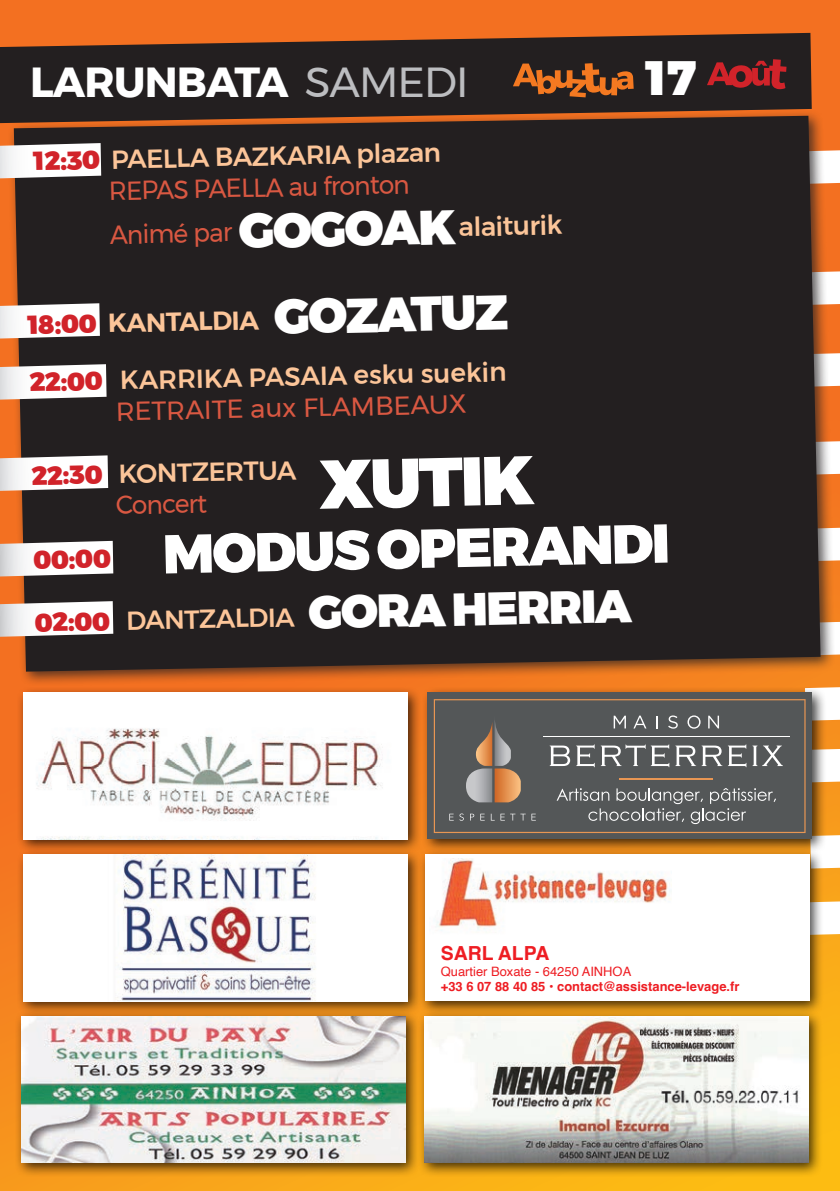
<style>
.page{position:relative;width:840px;height:1191px;background:#fff}
.page>*{position:absolute;margin:0;border:0;box-sizing:border-box;transform-origin:0 0}
.t1{font:900 68.8px "Montserrat";color:#fff}
.t2{font:900 54.6px "Montserrat";color:#fff}
.t3{font:900 48.4px "Montserrat";color:#fff}
.t4{font:900 48.2px "Montserrat";color:#fff}
.t5{font:900 46.2px "Montserrat";color:#fff}
.t6{font:700 41.8px "Montserrat";letter-spacing:-.02em;color:#fff}
.t7{font:500 26px "Montserrat";color:#fcc599}
.t8{font:26px "Montserrat";color:#d95842;scale:.95 1}
.t9{font:26px "Montserrat";color:#d95842}
.t10{font:600 26px "Montserrat";color:#fcc599}
.t11{font:900 26px "Montserrat";color:#d1232a}
.t12{font:700 19.4px "Helvetica";color:#ee1d23}
.t13{font:700 13px "Helvetica";color:#ee1d23}
.t14{font:13px "Helvetica";color:#ee1d23}
.s1{font-weight:400;color:#bcbdc0}
.s2{font-weight:900;color:#d1232a}
</style>
<div class="page">
<img style="left:0;top:0;width:839px;height:1191px">
<svg style="left:834px;top:150px;width:5px;height:34px"></svg>
<svg style="left:834px;top:528px;width:5px;height:33px"></svg>
<svg style="left:834px;top:622px;width:5px;height:33px"></svg>
<svg style="left:826px;top:687px;width:13px;height:33px"></svg>
<svg style="left:826px;top:749px;width:13px;height:33px"></svg>
<svg style="left:823px;top:835px;width:16px;height:33px"></svg>
<svg style="left:823px;top:901px;width:16px;height:34px"></svg>
<svg style="left:834px;top:441px;width:5px;height:34px"></svg>
<svg style="left:834px;top:271px;width:5px;height:34px"></svg>
<svg style="left:834px;top:353px;width:5px;height:34px"></svg>
<div style="left:7px;top:109px;width:827px;height:577px;background:#231f20;opacity:.75"></div>
<div style="left:14px;top:116px;width:806px;height:555px;background:#231f20"></div>
<svg style="left:0;top:143px;width:101px;height:35px"></svg>
<svg style="left:0;top:303px;width:100px;height:35px"></svg>
<svg style="left:0;top:364px;width:106px;height:35px"></svg>
<svg style="left:0;top:455px;width:108px;height:36px"></svg>
<svg style="left:0;top:541px;width:113px;height:35px"></svg>
<svg style="left:0;top:601px;width:113px;height:36px"></svg>
<svg style="left:0;top:33px;width:811px;height:90px;background:#402a20"></svg>
<div style="left:16px;top:848px;width:405px;height:167px;background:#010101;opacity:.75"></div>
<img style="left:23px;top:855px;width:384px;height:146px">
<div style="left:418px;top:848px;width:405px;height:167px;background:#010101;opacity:.75"></div>
<div style="left:425px;top:855px;width:383px;height:146px;background:#fff"></div>
<div style="left:14px;top:1009px;width:406px;height:168px;background:#010101;opacity:.75"></div>
<img style="left:21px;top:1016px;width:384px;height:146px">
<div style="left:16px;top:686px;width:405px;height:167px;background:#010101;opacity:.75"></div>
<div style="left:23px;top:693px;width:384px;height:146px;background:#fff"></div>
<img style="left:36px;top:728px;width:347px;height:111px">
<div style="left:420px;top:686px;width:406px;height:167px;background:#010101;opacity:.75"></div>
<img style="left:436px;top:858px;width:234px;height:73px">
<div style="left:417px;top:1009px;width:405px;height:168px;background:#010101;opacity:.75"></div>
<img style="left:424px;top:1016px;width:383px;height:146px">
<svg style="left:512px;top:63px;width:121px;height:34px;background:#7a4420"></svg>
<svg style="left:706px;top:59px;width:80px;height:30px;background:#792024"></svg>
<div style="left:427px;top:693px;width:384px;height:146px;background:#545758"></div>
<svg style="left:433px;top:699px;width:372px;height:134px"></svg>
<svg style="left:549px;top:745px;width:21px;height:21px"></svg>
<svg style="left:576px;top:744px;width:18px;height:23px"></svg>
<svg style="left:600px;top:744px;width:69px;height:23px"></svg>
<svg style="left:675px;top:745px;width:20px;height:21px"></svg>
<svg style="left:701px;top:744px;width:45px;height:23px"></svg>
<svg style="left:752px;top:745px;width:30px;height:21px"></svg>
<svg style="left:613px;top:715px;width:12px;height:13px"></svg>
<svg style="left:633px;top:715px;width:13px;height:13px"></svg>
<svg style="left:656px;top:715px;width:1px;height:13px"></svg>
<svg style="left:707px;top:715px;width:11px;height:13px"></svg>
<svg style="left:667px;top:715px;width:10px;height:13px"></svg>
<svg style="left:687px;top:715px;width:13px;height:13px"></svg>
<hr style="left:543px;top:736px;width:246px;height:1px;background:#fff">
<svg style="left:465px;top:715px;width:55px;height:87px"></svg>
<svg style="left:449px;top:813px;width:4px;height:7px"></svg>
<svg style="left:459px;top:813px;width:4px;height:7px"></svg>
<svg style="left:469px;top:813px;width:5px;height:7px"></svg>
<svg style="left:480px;top:813px;width:4px;height:7px"></svg>
<svg style="left:490px;top:813px;width:4px;height:7px"></svg>
<svg style="left:500px;top:813px;width:4px;height:7px"></svg>
<svg style="left:510px;top:813px;width:15px;height:7px"></svg>
<svg style="left:531px;top:813px;width:4px;height:7px"></svg>
<p class="t6" style="left:30px;top:49px;width:439px">LARUNBATA <span class="s1">SAMEDI</span></p>
<p class="t4" style="left:646px;top:38px;width:51px">17</p>
<p class="t7" style="left:34px;top:140px;width:408px;rotate:-1deg"><span class="s2">12:30</span> PAELLA BAZKARIA plazan</p>
<p class="t8" style="left:109px;top:170px;width:318px;rotate:-1deg">REPAS PAELLA au fronton</p>
<p class="t8" style="left:109px;top:215px;width:130px;rotate:-1deg">Animé par</p>
<p class="t7" style="left:458px;top:206px;width:105px;rotate:-1deg">alaiturik</p>
<p class="t3" style="left:238px;top:191px;width:218px;rotate:-1deg">GOGOAK</p>
<p class="t3" style="left:273px;top:277px;width:235px;rotate:-1deg">GOZATUZ</p>
<p class="t10" style="left:28px;top:304px;width:232px;rotate:-1deg"><span class="s2">18:00</span> KANTALDIA</p>
<p class="t7" style="left:29px;top:360px;width:478px;rotate:-1deg"><span class="s2">22:00</span> KARRIKA PASAIA esku suekin</p>
<p class="t9" style="left:115px;top:391px;width:352px;rotate:-1deg">RETRAITE aux FLAMBEAUX</p>
<p class="t1" style="left:318px;top:427px;width:216px;rotate:-1deg">XUTIK</p>
<p class="t2" style="left:162px;top:508px;width:508px;rotate:-1deg">MODUS OPERANDI</p>
<p class="t7" style="left:31px;top:454px;width:266px;rotate:-1deg"><span class="s2">22:30</span> KONTZERTUA</p>
<p class="t8" style="left:116px;top:485px;width:97px;rotate:-1deg">Concert</p>
<p class="t11" style="left:33px;top:538px;width:79px;rotate:-1deg">00:00</p>
<p class="t7" style="left:34px;top:601px;width:261px;rotate:-1deg"><span class="s2">02:00</span> DANTZALDIA</p>
<p class="t5" style="left:308px;top:574px;width:325px;rotate:-1deg">GORA HERRIA</p>
<p class="t12" style="left:440px;top:941px;width:110px">SARL ALPA</p>
<p class="t14" style="left:440px;top:961px;width:192px">Quartier Boxate - 64250 AINHOA</p>
<p class="t13" style="left:440px;top:978px;width:300px">+33 6 07 88 40 85 • contact@assistance-levage.fr</p>
</div>
